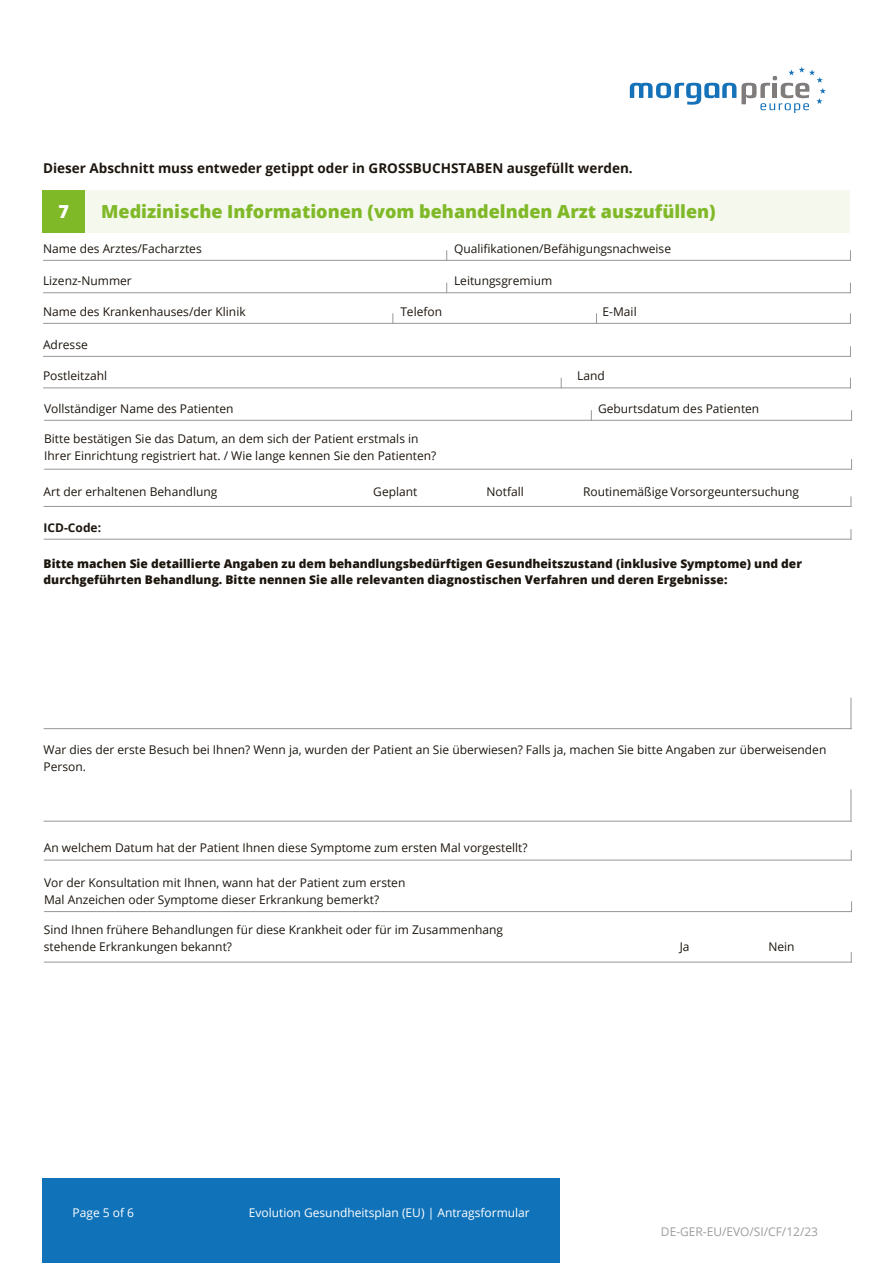
<style>
.page{position:relative;width:893px;height:1263px;background:#fff}
.page>*{position:absolute;margin:0;border:0;box-sizing:border-box;transform-origin:0 0}
.t1{font:800 18px "Open Sans";color:#80b928}
.t2{font:800 18px "Open Sans";color:#fff}
.t3{font:700 13.5px "Open Sans";color:#1d160f}
.t4{font:12px/16.5px "Open Sans";color:#1d160f}
.t5{font:800 12px/16.5px "Open Sans";color:#1d160f}
.t6{font:12px "Open Sans";color:#fff}
.t7{font:12px "Open Sans";color:#9d9d9c}
.t8{font:700 12px "Open Sans";color:#1d160f}
</style>
<div class="page">
<div style="left:43px;top:1178px;width:517px;height:85px;background:#1072b9"></div>
<svg style="left:630px;top:67px;width:196px;height:46px"></svg>
<div style="left:43px;top:190px;width:807px;height:43px;background:#f4f8ed"></div>
<div style="left:43px;top:190px;width:42px;height:43px;background:#80b928"></div>
<hr style="left:43px;top:260px;width:808px;height:1px;background:#9d9d9c">
<hr style="left:43px;top:323px;width:808px;height:1px;background:#9d9d9c">
<hr style="left:43px;top:356px;width:808px;height:1px;background:#9d9d9c">
<hr style="left:43px;top:387px;width:808px;height:1px;background:#9d9d9c">
<hr style="left:43px;top:292px;width:808px;height:1px;background:#9d9d9c">
<hr style="left:44px;top:420px;width:808px;height:1px;background:#9d9d9c">
<hr style="left:44px;top:469px;width:808px;height:1px;background:#9d9d9c">
<hr style="left:44px;top:961px;width:808px;height:2px;background:#9d9d9c">
<hr style="left:44px;top:728px;width:807px;height:1px;background:#9d9d9c">
<hr style="left:850px;top:698px;width:1px;height:31px;background:#9d9d9c">
<hr style="left:44px;top:821px;width:807px;height:1px;background:#9d9d9c">
<hr style="left:850px;top:789px;width:1px;height:33px;background:#9d9d9c">
<hr style="left:44px;top:911px;width:808px;height:1px;background:#9d9d9c">
<hr style="left:44px;top:859px;width:808px;height:2px;background:#9d9d9c">
<hr style="left:44px;top:506px;width:807px;height:1px;background:#9d9d9c">
<hr style="left:44px;top:539px;width:807px;height:1px;background:#9d9d9c">
<p class="t3" style="left:43px;top:159px;width:591px">Dieser Abschnitt muss entweder getippt oder in GROSSBUCHSTABEN ausgefüllt werden.</p>
<h1 class="t2" style="left:59px;top:198px;width:12px">7</h1>
<h1 class="t1" style="left:101px;top:198px;width:616px">Medizinische Informationen (vom behandelnden Arzt auszufüllen)</h1>
<p class="t4" style="left:43px;top:240px;width:160px">Name des Arztes/Facharztes</p>
<p class="t4" style="left:454px;top:240px;width:218px">Qualifikationen/Befähigungsnachweise</p>
<p class="t4" style="left:43px;top:272px;width:90px">Lizenz-Nummer</p>
<p class="t4" style="left:454px;top:272px;width:100px">Leitungsgremium</p>
<p class="t4" style="left:43px;top:303px;width:204px">Name des Krankenhauses/der Klinik</p>
<p class="t4" style="left:400px;top:303px;width:43px">Telefon</p>
<p class="t4" style="left:603px;top:303px;width:36px">E-Mail</p>
<p class="t4" style="left:43px;top:336px;width:46px">Adresse</p>
<p class="t4" style="left:43px;top:367px;width:66px">Postleitzahl</p>
<p class="t4" style="left:577px;top:367px;width:29px">Land</p>
<p class="t4" style="left:44px;top:400px;width:191px">Vollständiger Name des Patienten</p>
<p class="t4" style="left:44px;top:430px;width:394px">Bitte bestätigen Sie das Datum, an dem sich der Patient erstmals in<br>Ihrer Einrichtung registriert hat. / Wie lange kennen Sie den Patienten?</p>
<p class="t4" style="left:598px;top:400px;width:163px">Geburtsdatum des Patienten</p>
<p class="t4" style="left:44px;top:483px;width:175px">Art der erhaltenen Behandlung</p>
<p class="t4" style="left:373px;top:483px;width:46px">Geplant</p>
<p class="t4" style="left:486px;top:483px;width:39px">Notfall</p>
<p class="t4" style="left:583px;top:483px;width:218px">Routinemäßige Vorsorgeuntersuchung</p>
<p class="t8" style="left:44px;top:519px;width:59px">ICD-Code:</p>
<p class="t5" style="left:44px;top:555px;width:760px">Bitte machen Sie detaillierte Angaben zu dem behandlungsbedürftigen Gesundheitszustand (inklusive Symptome) und der durchgeführten Behandlung. Bitte nennen Sie alle relevanten diagnostischen Verfahren und deren Ergebnisse:</p>
<p class="t4" style="left:44px;top:741px;width:784px">War dies der erste Besuch bei Ihnen? Wenn ja, wurden der Patient an Sie überwiesen? Falls ja, machen Sie bitte Angaben zur überweisenden<br>Person.</p>
<p class="t4" style="left:44px;top:839px;width:485px">An welchem Datum hat der Patient Ihnen diese Symptome zum ersten Mal vorgestellt?</p>
<p class="t4" style="left:44px;top:874px;width:363px">Vor der Konsultation mit Ihnen, wann hat der Patient zum ersten<br>Mal Anzeichen oder Symptome dieser Erkrankung bemerkt?</p>
<p class="t4" style="left:44px;top:921px;width:461px">Sind Ihnen frühere Behandlungen für diese Krankheit oder für im Zusammenhang stehende Erkrankungen bekannt?</p>
<p class="t6" style="left:73px;top:1204px;width:63px">Page 5 of 6</p>
<p class="t6" style="left:249px;top:1204px;width:283px">Evolution Gesundheitsplan (EU) | Antragsformular</p>
<p class="t4" style="left:680px;top:938px;width:11px">Ja</p>
<p class="t4" style="left:768px;top:938px;width:28px">Nein</p>
<p class="t7" style="left:661px;top:1223px;width:159px">DE-GER-EU/EVO/SI/CF/12/23</p>
</div>
